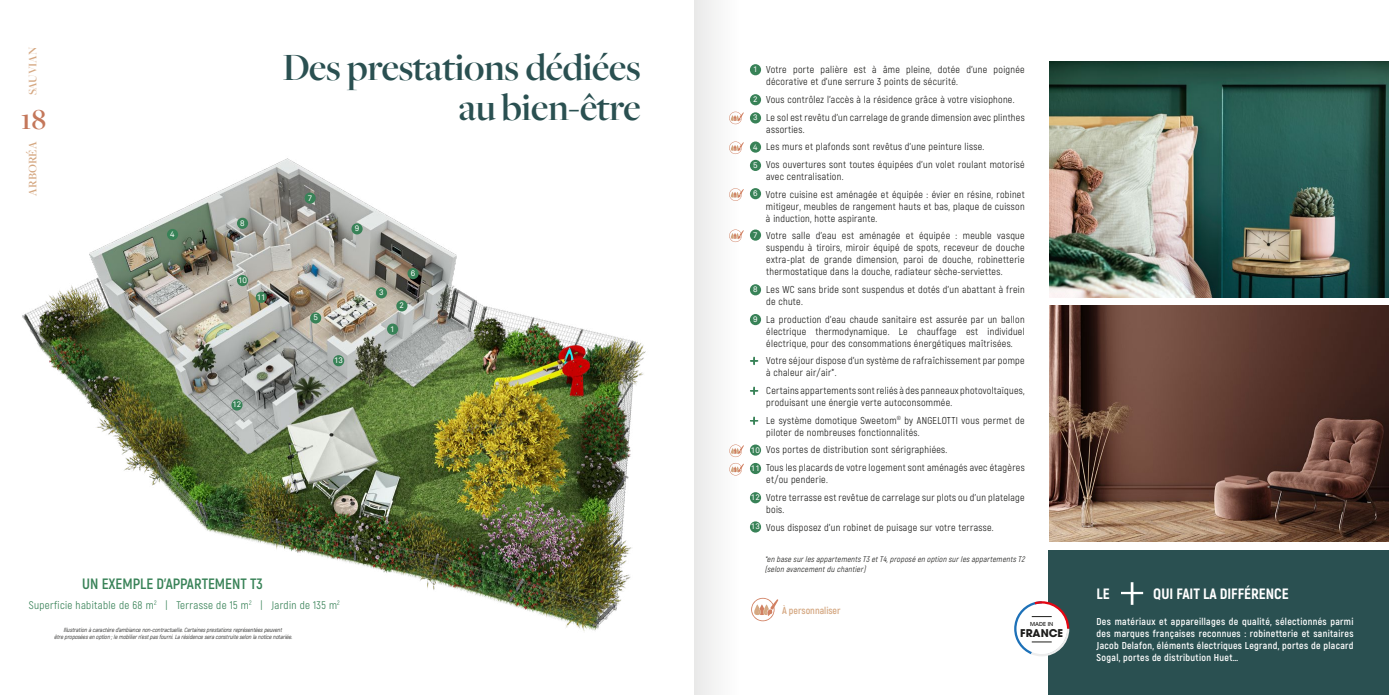
<style>
.page{position:relative;width:1389px;height:695px;background:#fff}
.page>*{position:absolute;margin:0;border:0;box-sizing:border-box;transform-origin:0 0}
.t1{font:600 40px/40px "Freight Big Pro";letter-spacing:-.01em;color:#2a5051;text-align:right}
.t2{font:600 30px "Freight Disp Pro";color:#c4775a}
.t3{font:700 15px "Akrobat";color:#388257}
.t4{font:800 15px "Akrobat";color:#fff}
.t5{font:600 12px "Freight Disp Pro";color:#d5a882}
.t6{font:600 12px "Freight Big Pro";letter-spacing:-.02em;color:#d5a882}
.t7{font:11px "Akrobat";letter-spacing:.03em;color:#388257}
.t8{font:700 10.6px "Avant Garde";color:#1d1d1b}
.t9{font:10px/12px "Akrobat";letter-spacing:.03em;color:#1d1d1b}
.t10{font:700 10px/12px "Akrobat";letter-spacing:.03em;color:#fff;text-align:justify}
.t11{font:700 10px "Akrobat";color:#d5a882}
.t12{font:italic 8px/9.6px "Akrobat";color:#1d1d1b}
.t13{font:8px "Akkurat Pro";color:#fff}
.t14{font:italic 6px/7.2px "Akrobat";color:#1d1d1b;text-align:center}
.t15{font:5.5px "ITC Avant Garde MM 445 750";color:#1d1d1b}
</style>
<div class="page">
<img style="left:22px;top:158px;width:624px;height:474px">
<img style="left:1049px;top:61px;width:340px;height:236px">
<img style="left:1049px;top:306px;width:340px;height:235px">
<svg style="left:751px;top:597px;width:27px;height:24px"></svg>
<svg style="left:739px;top:463px;width:5px;height:12px"></svg>
<svg style="left:739px;top:445px;width:5px;height:11px"></svg>
<div style="left:1049px;top:550px;width:340px;height:144px;background:#2a5051"></div>
<svg style="left:1014px;top:600px;width:56px;height:57px"></svg>
<svg style="left:739px;top:230px;width:5px;height:11px"></svg>
<svg style="left:739px;top:189px;width:5px;height:11px"></svg>
<svg style="left:739px;top:142px;width:5px;height:11px"></svg>
<svg style="left:739px;top:112px;width:5px;height:11px"></svg>
<svg style="left:1121px;top:582px;width:22px;height:22px"></svg>
<div style="left:387px;top:323px;width:11px;height:11px;background:#388257;border-radius:50%"></div>
<div style="left:396px;top:300px;width:11px;height:11px;background:#388257;border-radius:50%"></div>
<div style="left:167px;top:229px;width:11px;height:11px;background:#388257;border-radius:50%"></div>
<div style="left:407px;top:268px;width:12px;height:11px;background:#388257;border-radius:50%"></div>
<div style="left:305px;top:192px;width:11px;height:12px;background:#388257;border-radius:50%"></div>
<div style="left:376px;top:287px;width:11px;height:11px;background:#388257;border-radius:50%"></div>
<div style="left:310px;top:312px;width:11px;height:11px;background:#388257;border-radius:50%"></div>
<div style="left:750px;top:64px;width:11px;height:11px;background:#388257;border-radius:50%"></div>
<div style="left:750px;top:94px;width:11px;height:11px;background:#388257;border-radius:50%"></div>
<div style="left:750px;top:112px;width:11px;height:11px;background:#388257;border-radius:50%"></div>
<div style="left:750px;top:141px;width:11px;height:12px;background:#388257;border-radius:50%"></div>
<div style="left:750px;top:160px;width:11px;height:11px;background:#388257;border-radius:50%"></div>
<div style="left:750px;top:188px;width:11px;height:11px;background:#388257;border-radius:50%"></div>
<div style="left:750px;top:229px;width:11px;height:12px;background:#388257;border-radius:50%"></div>
<div style="left:750px;top:284px;width:11px;height:11px;background:#388257;border-radius:50%"></div>
<div style="left:237px;top:218px;width:11px;height:11px;background:#388257;border-radius:50%"></div>
<div style="left:750px;top:314px;width:11px;height:11px;background:#388257;border-radius:50%"></div>
<div style="left:351px;top:223px;width:12px;height:11px;background:#388257;border-radius:50%"></div>
<div style="left:750px;top:444px;width:11px;height:11px;background:#388257;border-radius:50%"></div>
<div style="left:237px;top:275px;width:11px;height:11px;background:#388257;border-radius:50%"></div>
<div style="left:750px;top:463px;width:11px;height:11px;background:#388257;border-radius:50%"></div>
<div style="left:256px;top:292px;width:11px;height:11px;background:#388257;border-radius:50%"></div>
<div style="left:750px;top:492px;width:11px;height:11px;background:#388257;border-radius:50%"></div>
<div style="left:231px;top:399px;width:12px;height:11px;background:#388257;border-radius:50%"></div>
<div style="left:750px;top:521px;width:11px;height:11px;background:#388257;border-radius:50%"></div>
<div style="left:333px;top:355px;width:11px;height:11px;background:#388257;border-radius:50%"></div>
<svg style="left:750px;top:416px;width:9px;height:9px"></svg>
<svg style="left:750px;top:386px;width:9px;height:9px"></svg>
<svg style="left:750px;top:356px;width:9px;height:9px"></svg>
<div style="left:694px;top:0;width:45px;height:694px;background:#f4f4f4"></div>
<p class="t6" style="left:25px;top:95px;width:50px;rotate:-90deg">SAUVIAN</p>
<h2 class="t2" style="left:21px;top:99px;width:27px">18</h2>
<p class="t5" style="left:25px;top:196px;width:56px;rotate:-90deg">ARBORÉA</p>
<p class="t13" style="left:170px;top:229px;width:6px">4</p>
<h1 class="t1" style="left:283px;top:46px;width:360px">Des prestations dédiées au bien-être</h1>
<p class="t13" style="left:240px;top:218px;width:6px">8</p>
<p class="t13" style="left:238px;top:275px;width:10px">10</p>
<p class="t13" style="left:257px;top:292px;width:10px">11</p>
<p class="t13" style="left:232px;top:400px;width:10px">12</p>
<p class="t13" style="left:308px;top:193px;width:6px">7</p>
<p class="t13" style="left:355px;top:224px;width:6px">9</p>
<p class="t13" style="left:313px;top:313px;width:6px">5</p>
<p class="t13" style="left:334px;top:355px;width:10px">13</p>
<p class="t13" style="left:379px;top:288px;width:6px">3</p>
<p class="t13" style="left:411px;top:268px;width:6px">6</p>
<p class="t13" style="left:400px;top:301px;width:6px">2</p>
<p class="t13" style="left:390px;top:324px;width:6px">1</p>
<h3 class="t3" style="left:82px;top:574px;width:182px">UN EXEMPLE D’APPARTEMENT T3</h3>
<p class="t7" style="left:29px;top:598px;width:313px">Superficie habitable de 68 m<sup>2</sup> | Terrasse de 15 m<sup>2</sup> | Jardin de 135 m<sup>2</sup></p>
<p class="t14" style="left:54px;top:626px;width:241px">Illustrationàcaractèred’ambiancenon-contractuelle.Certainesprestationsreprésentéespeuvent êtreproposéesenoption;lemobiliern’estpasfourni.Larésidenceseraconstruiteselonlanoticenotariée.</p>
<p class="t9" style="left:766px;top:64px;width:260px">Votre porte palière est à âme pleine, dotée d’une poignée décorative et d’une serrure 3 points de sécurité.</p>
<p class="t9" style="left:766px;top:90px;width:260px;line-height:17.7px">Vous contrôlez l’accès à la résidence grâce à votre visiophone.<br>Le sol est revêtu d’un carrelage de grande dimension avec plinthes</p>
<p class="t9" style="left:766px;top:120px;width:260px;line-height:17.7px">assorties.<br>Les murs et plafonds sont revêtus d’une peinture lisse.<br>Vos ouvertures sont toutes équipées d’un volet roulant motorisé</p>
<p class="t9" style="left:766px;top:167px;width:260px;line-height:17.7px">avec centralisation.<br>Votre cuisine est aménagée et équipée : évier en résine, robinet</p>
<p class="t9" style="left:766px;top:200px;width:260px">mitigeur, meubles de rangement hauts et bas, plaque de cuisson à induction, hotte aspirante.</p>
<p class="t9" style="left:766px;top:230px;width:260px;text-align:justify">Votre salle d’eau est aménagée et équipée : meuble vasque suspendu à tiroirs, miroir équipé de spots, receveur de douche extra-plat de grande dimension, paroi de douche, robinetterie thermostatique dans la douche, radiateur sèche-serviettes.</p>
<p class="t9" style="left:766px;top:283px;width:260px">Les WC sans bride sont suspendus et dotés d’un abattant à frein de chute.</p>
<p class="t9" style="left:766px;top:313px;width:260px;text-align:justify">La production d’eau chaude sanitaire est assurée par un ballon électrique thermodynamique. Le chauffage est individuel électrique, pour des consommations énergétiques maîtrisées.</p>
<p class="t9" style="left:766px;top:355px;width:260px">Votre séjour dispose d’un système de rafraîchissement par pompe à chaleur air/air*.</p>
<p class="t9" style="left:766px;top:384px;width:260px">Certains appartements sont reliés à des panneaux photovoltaïques, produisant une énergie verte autoconsommée.</p>
<p class="t9" style="left:766px;top:414px;width:260px">Le système domotique Sweetom<sup>©</sup> by ANGELOTTI vous permet de piloter de nombreuses fonctionnalités.</p>
<p class="t9" style="left:766px;top:441px;width:260px;line-height:17.7px">Vos portes de distribution sont sérigraphiées.<br>Tous les placards de votre logement sont aménagés avec étagères</p>
<p class="t9" style="left:766px;top:470px;width:260px;line-height:17.7px">et/ou penderie.<br>Votre terrasse est revêtue de carrelage sur plots ou d'un platelage</p>
<p class="t9" style="left:766px;top:500px;width:229px;line-height:17.7px">bois.<br>Vous disposez d’un robinet de puisage sur votre terrasse.</p>
<p class="t12" style="left:765px;top:554px;width:263px">*en base surles appartements T3 etT4,proposé en option surles appartements T2 (selon avancementdu chantier)</p>
<p class="t13" style="left:753px;top:65px;width:6px">1</p>
<p class="t13" style="left:753px;top:95px;width:6px">2</p>
<p class="t13" style="left:753px;top:113px;width:6px">3</p>
<p class="t13" style="left:753px;top:142px;width:6px">4</p>
<p class="t13" style="left:753px;top:160px;width:6px">5</p>
<p class="t13" style="left:753px;top:189px;width:6px">6</p>
<p class="t13" style="left:753px;top:230px;width:6px">7</p>
<p class="t13" style="left:753px;top:285px;width:6px">8</p>
<p class="t13" style="left:753px;top:314px;width:6px">9</p>
<p class="t13" style="left:751px;top:445px;width:10px">10</p>
<p class="t13" style="left:751px;top:463px;width:10px">11</p>
<p class="t13" style="left:751px;top:492px;width:10px">12</p>
<p class="t13" style="left:751px;top:522px;width:10px">13</p>
<p class="t11" style="left:782px;top:604px;width:60px">À personnaliser</p>
<p class="t15" style="left:1030px;top:621px;width:24px">MADE IN</p>
<p class="t8" style="left:1020px;top:625px;width:44px">FRANCE</p>
<h3 class="t4" style="left:1097px;top:584px;width:15px">LE</h3>
<h3 class="t4" style="left:1153px;top:584px;width:137px">QUI FAIT LA DIFFÉRENCE</h3>
<p class="t10" style="left:1097px;top:615px;width:258px">Des matériaux et appareillages de qualité, sélectionnés parmi des marques françaises reconnues : robinetterie et sanitaires Jacob Delafon, éléments électriques Legrand, portes de placard Sogal, portes de distribution Huet…</p>
</div>
